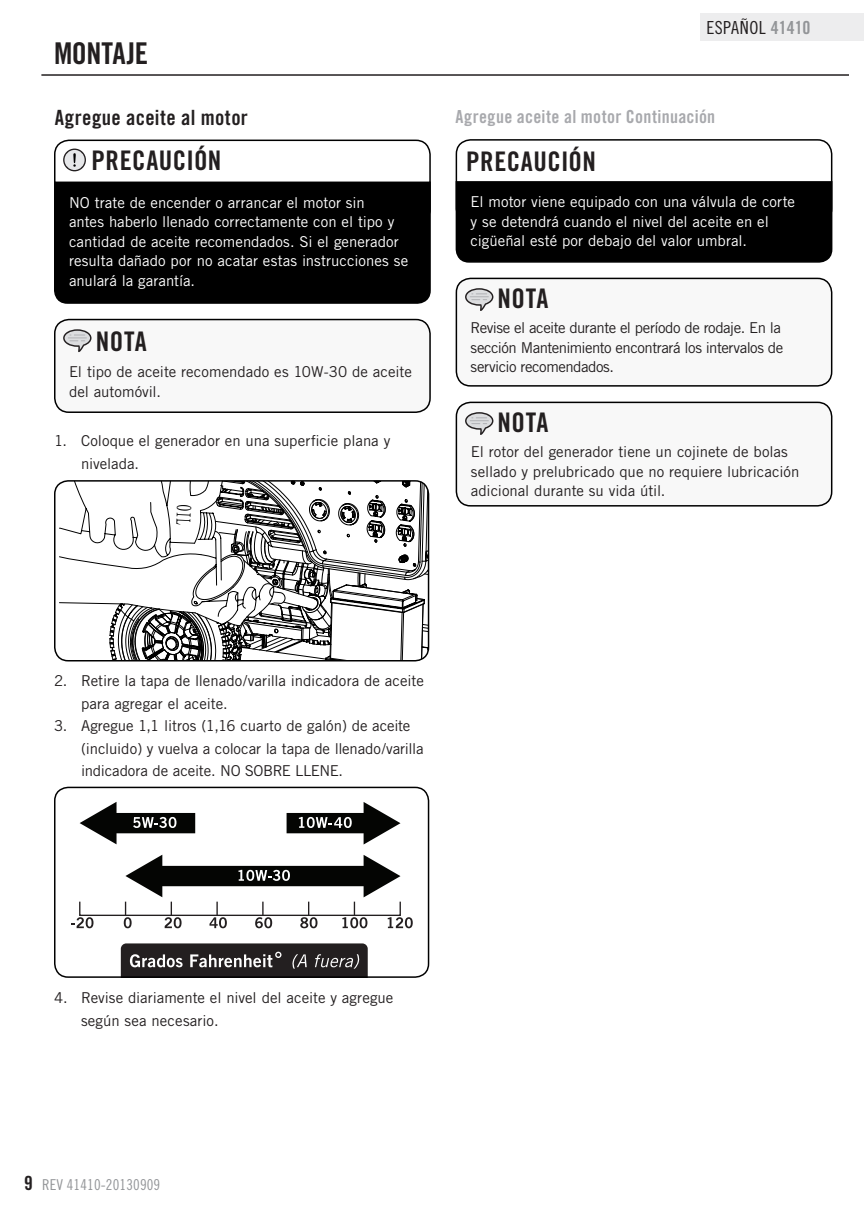
<style>
.page{position:relative;width:864px;height:1215px;background:#fff}
.page>*{position:absolute;margin:0;border:0;box-sizing:border-box;transform-origin:0 0}
.t1{font:30px "Trade Gothic Bold Cond Twenty";letter-spacing:-.015em;color:#231f20}
.t2{font:27px "Trade Gothic Bold Cond Twenty";letter-spacing:.015em;color:#231f20}
.t3{font:21px "Trade Gothic Bold Cond Twenty";letter-spacing:.02em;color:#231f20}
.t4{font:18px "Trade Gothic Bold Cond Twenty";letter-spacing:.015em;color:#a8a9ad}
.t5{font:18px "Trade Gothic Cond Eighteen";letter-spacing:.025em;color:#231f20}
.t6{font:15px/22.5px "Trade Gothic";letter-spacing:-.005em;color:#231f20}
.t7{font:15px/19.5px "Trade Gothic";color:#fff}
.t8{font:15px/19.5px "Trade Gothic";letter-spacing:-.035em;color:#231f20}
.t9{font:15px "Trade Gothic Cond Eighteen";letter-spacing:.01em;color:#939598}
.s1{font-family:"Trade Gothic Bold Cond Twenty";color:#939598}
.s2{font-family:"Trade Gothic Bold Cond Twenty";font-size:19.5px;color:#231f20}
</style>
<div class="page">
<hr style="left:41px;top:74px;width:808px;height:2px;background:#231f20">
<div style="left:700px;top:14px;width:164px;height:27px;background:#ededee"></div>
<div style="left:55px;top:320px;width:375px;height:92px;background:#f8f8f8;border-radius:14px"></div>
<div style="left:54px;top:319px;width:377px;height:94px;border:2px solid #000;border-radius:14px"></div>
<svg style="left:63px;top:329px;width:29px;height:23px"></svg>
<div style="left:54px;top:140px;width:377px;height:84px;border:2px solid #000;border-radius:14px"></div>
<div style="left:54px;top:180px;width:377px;height:124px;background:#000"></div>
<svg style="left:63px;top:149px;width:23px;height:22px"></svg>
<div style="left:110px;top:813px;width:85px;height:20px;background:#040503"></div>
<svg style="left:80px;top:802px;width:37px;height:42px"></svg>
<svg style="left:133px;top:817px;width:43px;height:11px"></svg>
<div style="left:156px;top:866px;width:214px;height:20px;background:#040503"></div>
<svg style="left:238px;top:870px;width:52px;height:11px"></svg>
<div style="left:79px;top:901px;width:322px;height:15px;border:1px solid #231f20"></div>
<svg style="left:71px;top:917px;width:22px;height:11px"></svg>
<svg style="left:124px;top:855px;width:58px;height:73px"></svg>
<svg style="left:209px;top:902px;width:18px;height:26px"></svg>
<svg style="left:255px;top:902px;width:17px;height:26px"></svg>
<svg style="left:300px;top:902px;width:18px;height:26px"></svg>
<svg style="left:342px;top:855px;width:71px;height:73px"></svg>
<svg style="left:121px;top:943px;width:247px;height:32px;background:#3f3c3d"></svg>
<div style="left:275px;top:952px;width:7px;height:6px;border:1px solid #fff;border-radius:50%"></div>
<div style="left:287px;top:813px;width:83px;height:20px;background:#040503"></div>
<svg style="left:364px;top:802px;width:37px;height:43px"></svg>
<svg style="left:299px;top:817px;width:53px;height:11px"></svg>
<div style="left:54px;top:787px;width:375px;height:191px;border:2px solid #000;border-radius:14px"></div>
<div style="left:456px;top:402px;width:376px;height:104px;background:#f8f8f8;border-radius:14px"></div>
<div style="left:456px;top:402px;width:376px;height:105px;border:2px solid #000;border-radius:14px"></div>
<svg style="left:465px;top:412px;width:28px;height:23px"></svg>
<div style="left:456px;top:139px;width:376px;height:85px;border:2px solid #000;border-radius:14px"></div>
<div style="left:455px;top:180px;width:378px;height:83px;background:#000"></div>
<div style="left:456px;top:278px;width:376px;height:108px;background:#f8f8f8;border-radius:14px"></div>
<div style="left:456px;top:278px;width:376px;height:109px;border:2px solid #000;border-radius:14px"></div>
<svg style="left:465px;top:288px;width:28px;height:23px"></svg>
<svg style="left:59px;top:481px;width:370px;height:180px"></svg>
<h1 class="t1" style="left:54px;top:35px;width:96px">MONTAJE</h1>
<h3 class="t3" style="left:55px;top:105px;width:195px">Agregue aceite al motor</h3>
<h2 class="t2" style="left:91px;top:144px;width:131px">PRECAUCIÓN</h2>
<p class="t7" style="left:69px;top:193px;width:341px">NO trate de encender o arrancar el motor sin<br>antes haberlo llenado correctamente con el tipo y cantidad de aceite recomendados. Si el generador resulta dañado por no acatar estas instrucciones se anulará la garantía.</p>
<h2 class="t2" style="left:96px;top:324px;width:52px">NOTA</h2>
<p class="t6" style="left:69px;top:362px;width:344px;line-height:19.5px">El tipo de aceite recomendado es 10W-30 de aceite del automóvil.</p>
<p class="t6" style="left:81px;top:430px;width:311px;text-indent:-27px">1. Coloque el generador en una superficie plana y nivelada.</p>
<p class="t5" style="left:706px;top:17px;width:105px">ESPAÑOL <span class="s1">41410</span></p>
<p class="t4" style="left:456px;top:106px;width:261px">Agregue aceite al motor Continuación</p>
<h2 class="t2" style="left:466px;top:145px;width:131px">PRECAUCIÓN</h2>
<p class="t7" style="left:471px;top:192px;width:326px">El motor viene equipado con una válvula de corte y se detendrá cuando el nivel del aceite en el cigüeñal esté por debajo del valor umbral.</p>
<h2 class="t2" style="left:498px;top:282px;width:52px">NOTA</h2>
<p class="t8" style="left:471px;top:318px;width:314px">Revise el aceite durante el período de rodaje. En la sección Mantenimiento encontrará los intervalos de servicio recomendados.</p>
<h2 class="t2" style="left:498px;top:406px;width:52px">NOTA</h2>
<p class="t6" style="left:471px;top:442px;width:330px;line-height:19.5px">El rotor del generador tiene un cojinete de bolas sellado y prelubricado que no requiere lubricación adicional durante su vida útil.</p>
<p class="t6" style="left:81px;top:670px;width:344px;text-indent:-27px">2. Retire la tapa de llenado/varilla indicadora de aceite para agregar el aceite.</p>
<p class="t6" style="left:81px;top:715px;width:344px;text-indent:-27px">3. Agregue 1,1 litros (1,16 cuarto de galón) de aceite (incluido) y vuelva a colocar la tapa de llenado/varilla indicadora de aceite. NO SOBRE LLENE.</p>
<p class="t6" style="left:81px;top:987px;width:314px;text-indent:-27px">4. Revise diariamente el nivel del aceite y agregue según sea necesario.</p>
<p class="t9" style="left:24px;top:1176px;width:138px"><span class="s2">9</span> REV 41410-20130909</p>
</div>
